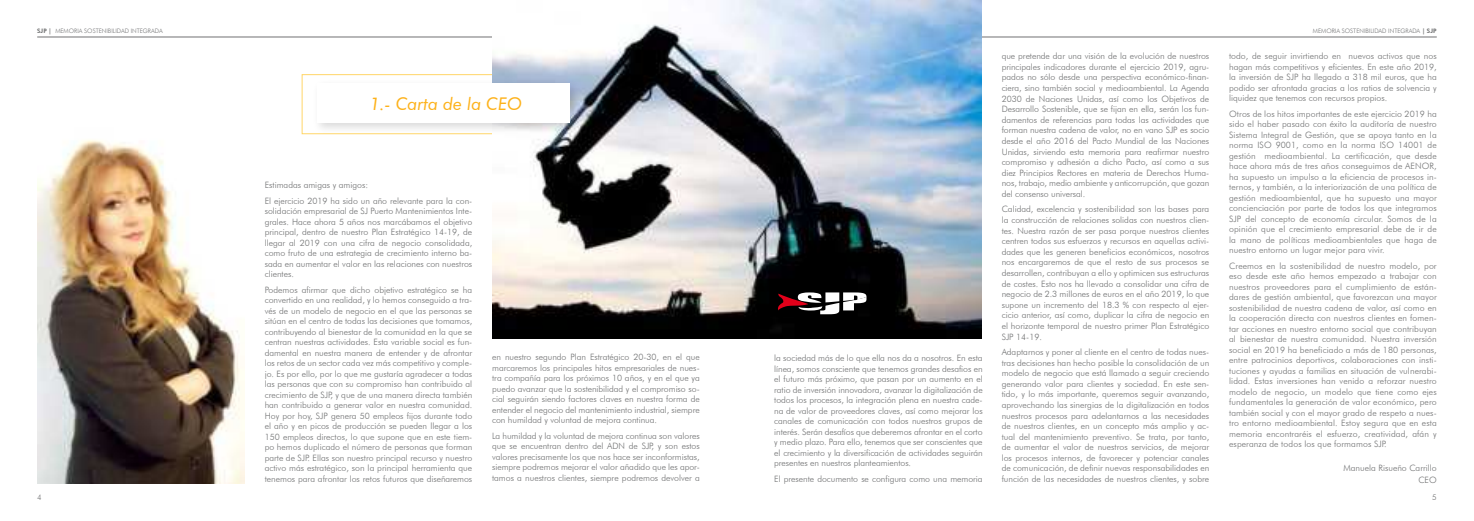
<style>
.page{position:relative;width:1474px;height:521px;background:#fff}
.page>*{position:absolute;margin:0;border:0;box-sizing:border-box;transform-origin:0 0}
.t1{font:italic 17.5px "Futura BT";color:#fdb119}
.t2{font:300 8.75px/10.5px "Futura BT";color:#707172;text-align:justify}
.t3{font:300 7.88px "Futura BT";color:#707172}
.t4{font:300 6.12px "Futura BT";color:#707172}
.s1{font-weight:800}
</style>
<div class="page">
<hr style="left:37px;top:37px;width:1399px;height:1px;background:#707172">
<div style="left:302px;top:74px;width:281px;height:60px;border:1px solid #ffd668"></div>
<img style="left:493px;top:0;width:488px;height:339px">
<div style="left:312px;top:78px;width:269px;height:57px;background:#000;opacity:.15"></div>
<div style="left:317px;top:83px;width:252px;height:40px;background:#fff"></div>
<svg style="left:777px;top:292px;width:89px;height:22px"></svg>
<img style="left:37px;top:140px;width:207px;height:344px">
<p class="t4" style="left:37px;top:29px;width:127px"><span class="s1">SJP |</span> MEMORIA SOSTENIBILIDAD INTEGRADA</p>
<p class="t4" style="left:1312px;top:28px;width:125px">MEMORIA SOSTENIBILIDAD INTEGRADA <span class="s1">| SJP</span></p>
<h1 class="t1" style="left:370px;top:96px;width:154px">1.- Carta de la CEO</h1>
<p class="t2" style="left:265px;top:178px;width:209px;line-height:15.5px">Estimadas amigas y amigos:<br>El ejercicio 2019 ha sido un año relevante para la con-</p>
<p class="t2" style="left:265px;top:207px;width:209px">solidación empresarial de SJ Puerto Mantenimientos Inte&shy;grales. Hace ahora 5 años nos marcábamos el objetivo principal, dentro de nuestro Plan Estratégico 14-19, de llegar al 2019 con una cifra de negocio consolidada, como fruto de una estrategia de crecimiento interno ba&shy;sada en aumentar el valor en las relaciones con nuestros clientes.</p>
<p class="t2" style="left:265px;top:285px;width:209px">Podemos afirmar que dicho objetivo estratégico se ha convertido en una realidad, y lo hemos conseguido a tra&shy;vés de un modelo de negocio en el que las personas se sitúan en el centro de todas las decisiones que tomamos, contribuyendo al bienestar de la comunidad en la que se centran nuestras actividades. Esta variable social es fun&shy;damental en nuestra manera de entender y de afrontar los retos de un sector cada vez más competitivo y comple&shy;jo. Es por ello, por lo que me gustaría agradecer a todas las personas que con su compromiso han contribuido al crecimiento de SJP, y que de una manera directa también han contribuido a generar valor en nuestra comunidad.<br>Hoy por hoy, SJP genera 50 empleos fijos durante todo el año y en picos de producción se pueden llegar a los 150 empleos directos, lo que supone que en este tiem&shy;po hemos duplicado el número de personas que forman parte de SJP. Ellas son nuestro principal recurso y nuestro activo más estratégico, son la principal herramienta que tenemos para afrontar los retos futuros que diseñaremos</p>
<p class="t2" style="left:492px;top:352px;width:209px">en nuestro segundo Plan Estratégico 20-30, en el que marcaremos los principales hitos empresariales de nues&shy;tra compañía para los próximos 10 años, y en el que ya puedo avanzar que la sostenibilidad y el compromiso so&shy;cial seguirán siendo factores claves en nuestra forma de entender el negocio del mantenimiento industrial, siempre con humildad y voluntad de mejora continua.</p>
<p class="t2" style="left:492px;top:431px;width:209px">La humildad y la voluntad de mejora continua son valores que se encuentran dentro del ADN de SJP, y son estos valores precisamente los que nos hace ser inconformistas, siempre podremos mejorar el valor añadido que les apor&shy;tamos a nuestros clientes, siempre podremos devolver a</p>
<p class="t2" style="left:774px;top:354px;width:210px">la sociedad más de lo que ella nos da a nosotros. En esta línea, somos consciente que tenemos grandes desafios en el futuro más próximo, que pasan por un aumento en el ratio de inversión innovadora, avanzar la digitalización de todos los procesos, la integración plena en nuestra cade&shy;na de valor de proveedores claves, así como mejorar los canales de comunicación con todos nuestros grupos de interés. Serán desafíos que deberemos afrontar en el corto y medio plazo. Para ello, tenemos que ser conscientes que el crecimiento y la diversificación de actividades seguirán presentes en nuestros planteamientos.</p>
<p class="t2" style="left:774px;top:474px;width:210px">El presente documento se configura como una memoria</p>
<p class="t2" style="left:1001px;top:52px;width:209px">que pretende dar una visión de la evolución de nuestros principales indicadores durante el ejercicio 2019, agru&shy;pados no sólo desde una perspectiva económico-finan&shy;ciera, sino también social y medioambiental. La Agenda 2030 de Naciones Unidas, así como los Objetivos de Desarrollo Sostenible, que se fijan en ella, serán los fun&shy;damentos de referencias para todas las actividades que forman nuestra cadena de valor, no en vano SJP es socio desde el año 2016 del Pacto Mundial de las Naciones Unidas, sirviendo esta memoria para reafirmar nuestro compromiso y adhesión a dicho Pacto, así como a sus diez Principios Rectores en materia de Derechos Huma&shy;nos, trabajo, medio ambiente y anticorrupción, que gozan del consenso universal.</p>
<p class="t2" style="left:1001px;top:205px;width:209px">Calidad, excelencia y sostenibilidad son las bases para la construcción de relaciones solidas con nuestros clien&shy;tes. Nuestra razón de ser pasa porque nuestros clientes centren todos sus esfuerzos y recursos en aquellas activi&shy;dades que les generen beneficios económicos, nosotros nos encargaremos de que el resto de sus procesos se desarrollen, contribuyan a ello y optimicen sus estructuras de costes. Esto nos ha llevado a consolidar una cifra de negocio de 2.3 millones de euros en el año 2019, lo que supone un incremento del 18.3 % con respecto al ejer&shy;cicio anterior, así como, duplicar la cifra de negocio en el horizonte temporal de nuestro primer Plan Estratégico SJP 14-19.</p>
<p class="t2" style="left:1001px;top:347px;width:209px">Adaptarnos y poner al cliente en el centro de todas nues&shy;tras decisiones han hecho posible la consolidación de un modelo de negocio que está llamado a seguir creciendo generando valor para clientes y sociedad. En este sen&shy;tido, y lo más importante, queremos seguir avanzando, aprovechando las sinergias de la digitalización en todos nuestros procesos para adelantarnos a las necesidades de nuestros clientes, en un concepto más amplio y ac&shy;tual del mantenimiento preventivo. Se trata, por tanto, de aumentar el valor de nuestros servicios, de mejorar los procesos internos, de favorecer y potenciar canales de comunicación, de definir nuevas responsabilidades en función de las necesidades de nuestros clientes, y sobre</p>
<p class="t2" style="left:1229px;top:52px;width:209px">todo, de seguir invirtiendo en nuevos activos que nos hagan más competitivos y eficientes. En este año 2019, la inversión de SJP ha llegado a 318 mil euros, que ha podido ser afrontada gracias a los ratios de solvencia y liquidez que tenemos con recursos propios.</p>
<p class="t2" style="left:1229px;top:109px;width:209px">Otros de los hitos importantes de este ejercicio 2019 ha sido el haber pasado con éxito la auditoría de nuestro Sistema Integral de Gestión, que se apoya tanto en la norma ISO 9001, como en la norma ISO 14001 de gestión medioambiental. La certificación, que desde hace ahora más de tres años conseguimos de AENOR, ha supuesto un impulso a la eficiencia de procesos in&shy;ternos, y también, a la interiorización de una política de gestión medioambiental, que ha supuesto una mayor concienciación por parte de todos los que integramos SJP del concepto de economía circular. Somos de la opinión que el crecimiento empresarial debe de ir de la mano de políticas medioambientales que haga de nuestro entorno un lugar mejor para vivir.</p>
<p class="t2" style="left:1229px;top:261px;width:209px">Creemos en la sostenibilidad de nuestro modelo, por eso desde este año hemos empezado a trabajar con nuestros proveedores para el cumplimiento de están&shy;dares de gestión ambiental, que favorezcan una mayor sostenibilidad de nuestra cadena de valor, así como en la cooperación directa con nuestros clientes en fomen&shy;tar acciones en nuestro entorno social que contribuyan al bienestar de nuestra comunidad. Nuestra inversión social en 2019 ha beneficiado a más de 180 personas, entre patrocinios deportivos, colaboraciones con insti&shy;tuciones y ayudas a familias en situación de vulnerabi&shy;lidad. Estas inversiones han venido a reforzar nuestro modelo de negocio, un modelo que tiene como ejes fundamentales la generación de valor económico, pero también social y con el mayor grado de respeto a nues&shy;tro entorno medioambiental. Estoy segura que en esta memoria encontraréis el esfuerzo, creatividad, afán y esperanza de todos los que formamos SJP.</p>
<p class="t2" style="left:1343px;top:463px;width:95px;line-height:12px;text-align:right">Manuela Risueño Carrillo<br>CEO</p>
<p class="t3" style="left:37px;top:494px;width:6px">4</p>
<p class="t3" style="left:1432px;top:494px;width:6px">5</p>
</div>
